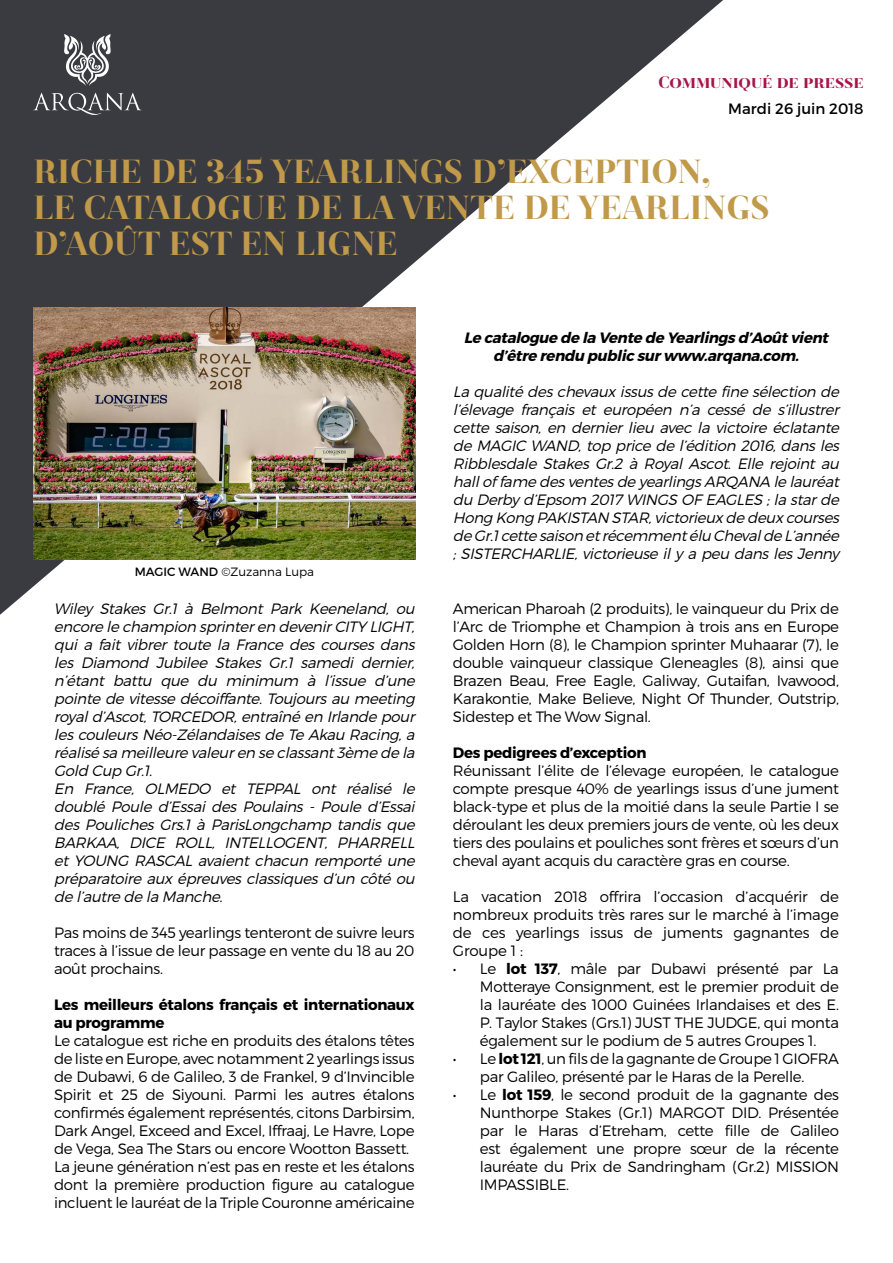
<style>
.page{position:relative;width:893px;height:1263px;background:#fff}
.page>*{position:absolute;margin:0;border:0;box-sizing:border-box;transform-origin:0 0}
.t1{font:900 36px/36px "Revista";letter-spacing:.01em;color:#c09949}
.t2{font:900 18px "Revista";color:#a61548}
.t3{font:300 15px/18px "Montserrat";letter-spacing:-.02em;color:#000;text-align:justify}
.t4{font:italic 300 15px/18px "Montserrat";letter-spacing:-.035em;color:#020203;text-align:justify}
.t5{font:300 15px/18px "Montserrat";letter-spacing:-.02em;color:#020203;text-align:justify}
.t6{font:italic 700 15px/18px "Montserrat";color:#020203;text-align:center}
.t7{font:700 15px/18px "Montserrat";letter-spacing:-.02em;color:#000}
.t8{font:15px "Montserrat";color:#000}
.t9{font:300 12px "Montserrat";color:#000}
.s1{font-weight:400}
.s2{font-weight:700}
</style>
<div class="page">
<svg style="left:0;top:0;width:723px;height:615px"></svg>
<svg style="left:64px;top:34px;width:47px;height:52px"></svg>
<svg style="left:33px;top:93px;width:109px;height:22px"></svg>
<img style="left:33px;top:307px;width:383px;height:252px">
<p class="t2" style="left:658px;top:72px;width:207px">Communiqué de presse</p>
<p class="t8" style="left:728px;top:100px;width:137px">Mardi 26 juin 2018</p>
<h1 class="t1" style="left:33px;top:155px;width:738px">RICHE DE 345 YEARLINGS D’EXCEPTION,<br>LE CATALOGUE DE LA VENTE DE YEARLINGS<br>D’AOÛT EST EN LIGNE</h1>
<p class="t9" style="left:135px;top:564px;width:181px"><span class="s1">MAGIC WAND</span> ©Zuzanna Lupa</p>
<p class="t4" style="left:54px;top:600px;width:366px;text-align:left">Wiley Stakes Gr.1 à Belmont Park Keeneland, ou encore le champion sprinteren devenirCITY LIGHT, qui a fait vibrer toute la France des courses dans les Diamond Jubilee Stakes Gr.1 samedi dernier, n’étant battu que du minimum à l’issue d’une pointe de vitesse décoiffante. Toujours au meeting royald’Ascot,TORCEDOR,entraîné en Irlande pour lescouleursNéo-Zélandaisesde Te Akau Racing,a réalisé sa meilleure valeuren se classant3ème de la Gold Cup Gr.1.<br>En France, OLMEDO et TEPPAL ont réalisé le doublé Poule d’Essai des Poulains - Poule d’Essai des Pouliches Grs.1 à ParisLongchamp tandis que BARKAA, DICE ROLL, INTELLOGENT, PHARRELL et YOUNG RASCAL avaient chacun remporté une préparatoire aux épreuves classiques d’un côté ou de l’autre de la Manche.</p>
<p class="t5" style="left:54px;top:924px;width:362px">Pas moins de 345 yearlings tenteront de suivre leurs traces à l’issue de leur passage en vente du 18 au 20 août prochains.</p>
<p class="t7" style="left:54px;top:996px;width:362px">Les meilleurs étalons français et internationaux au programme</p>
<p class="t3" style="left:54px;top:1032px;width:362px;text-align:left">Le catalogue est riche en produits des étalons têtes de liste en Europe, avec notamment 2 yearlings issus de Dubawi, 6 de Galileo, 3 de Frankel, 9 d’Invincible Spirit et 25 de Siyouni. Parmi les autres étalons confirmés également représentés, citons Darbirsim, Dark Angel, Exceed and Excel, Iffraaj, Le Havre, Lope de Vega, Sea The Stars ou encore Wootton Bassett.<br>La jeune génération n’est pas en reste et les étalons dont la première production figure au catalogue incluent le lauréat de la Triple Couronne américaine</p>
<p class="t6" style="left:464px;top:329px;width:370px">Le catalogue de la Vente de Yearlingsd’Aoûtvient d’être rendu public surwww.arqana.com.</p>
<p class="t4" style="left:453px;top:382px;width:391px">La qualité deschevaux issusde cette fine sélection de l’élevage français et européen n’a cessé de s’illustrer cette saison, en dernier lieu avec la victoire éclatante de MAGIC WAND, top price de l’édition 2016, dans les Ribblesdale Stakes Gr.2 à Royal Ascot. Elle rejoint au hallof fame desventesde yearlingsARQANA le lauréat du Derby d’Epsom 2017 WINGS OF EAGLES ;la starde Hong Kong PAKISTAN STAR,victorieux de deux courses de Gr.1cette saison etrécemmentélu Chevalde L’année ; SISTERCHARLIE, victorieuse il y a peu dans les Jenny</p>
<p class="t3" style="left:453px;top:600px;width:388px">American Pharoah (2 produits), le vainqueur du Prix de l’Arc de Triomphe et Champion à trois ans en Europe Golden Horn (8), le Champion sprinter Muhaarar (7), le double vainqueur classique Gleneagles (8), ainsi que Brazen Beau, Free Eagle, Galiway, Gutaifan, Ivawood, Karakontie, Make Believe, Night Of Thunder, Outstrip, Sidestep et The Wow Signal.</p>
<p class="t7" style="left:453px;top:744px;width:195px">Des pedigrees d’exception</p>
<p class="t3" style="left:453px;top:762px;width:388px">Réunissant l’élite de l’élevage européen, le catalogue compte presque 40% de yearlings issus d’une jument black-type et plus de la moitié dans la seule Partie I se déroulant les deux premiers jours de vente, où les deux tiers des poulains et pouliches sont frères et sœurs d’un cheval ayant acquis du caractère gras en course.</p>
<p class="t3" style="left:453px;top:888px;width:388px">La vacation 2018 offrira l’occasion d’acquérir de nombreux produits très rares sur le marché à l’image de ces yearlings issus de juments gagnantes de Groupe 1 :</p>
<p class="t3" style="left:480px;top:960px;width:361px;text-indent:-27px">• Le <span class="s2">lot 137</span>, mâle par Dubawi présenté par La Motteraye Consignment, est le premier produit de la lauréate des 1000 Guinées Irlandaises et des E.<br>P. Taylor Stakes (Grs.1) JUST THE JUDGE, qui monta également sur le podium de 5 autres Groupes 1.</p>
<p class="t3" style="left:453px;top:1050px;width:388px;text-align:center">• Le <span class="s2">lot 121</span>, un fils de la gagnante de Groupe 1 GIOFRA par Galileo, présenté par le Haras de la Perelle.</p>
<p class="t3" style="left:480px;top:1086px;width:361px;text-indent:-27px">• Le <span class="s2">lot 159</span>, le second produit de la gagnante des Nunthorpe Stakes (Gr.1) MARGOT DID. Présentée par le Haras d’Etreham, cette fille de Galileo est également une propre sœur de la récente lauréate du Prix de Sandringham (Gr.2) MISSION IMPASSIBLE.</p>
</div>
